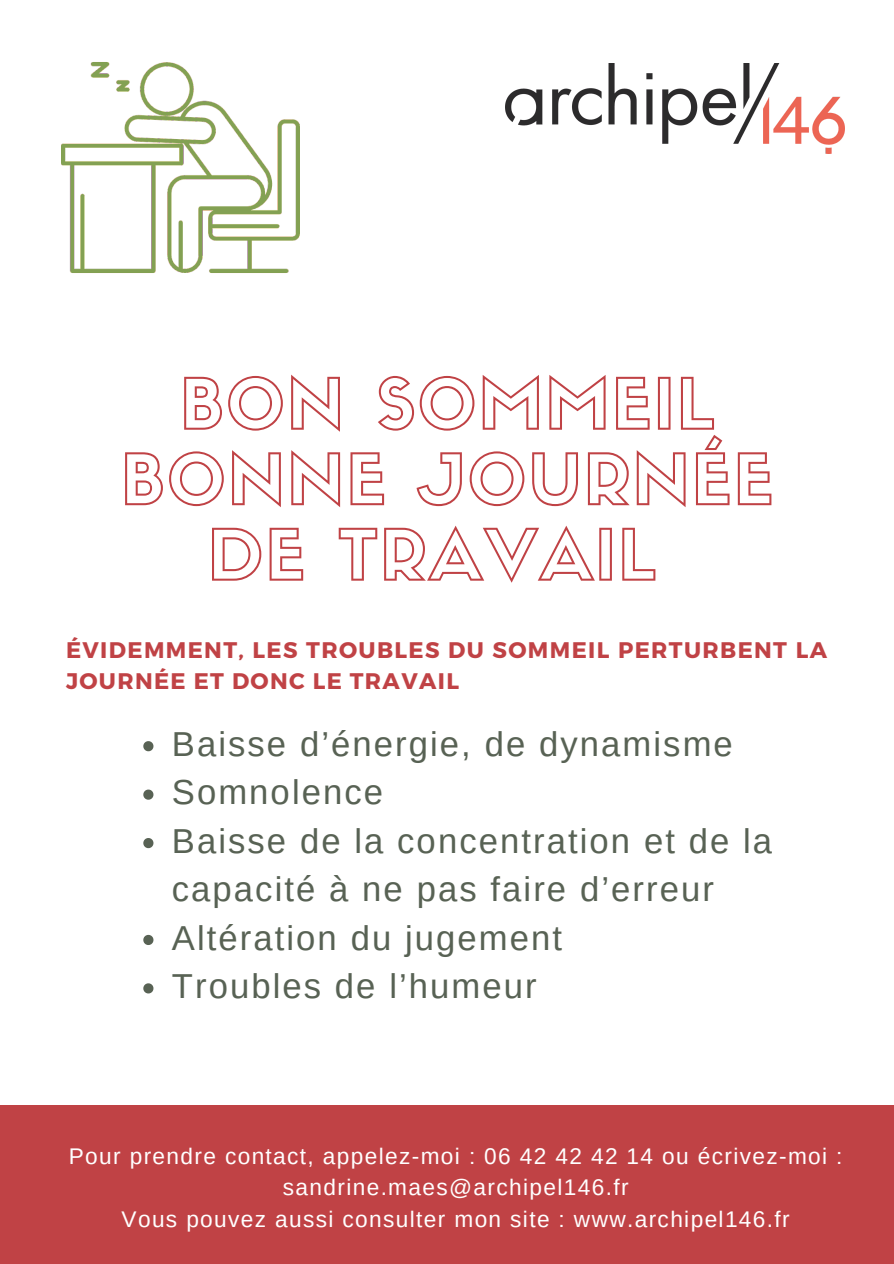
<style>
.page{position:relative;width:894px;height:1264px;background:#fff}
.page>*{position:absolute;margin:0;border:0;box-sizing:border-box;transform-origin:0 0}
.t1{font:68.25px/75.4px "Sifonn Basic Outline";letter-spacing:.03em;color:#c04245;text-align:center}
.t2{font:34.65px/48.4px "Arimo";letter-spacing:.06em;color:#586254}
.t3{font:22.65px/31.5px "Arimo";letter-spacing:.06em;color:#fff;text-align:center}
.t4{font:700 22.5px/31.5px "Montserrat";letter-spacing:.06em;color:#c04245}
</style>
<div class="page">
<svg style="left:143px;top:741px;width:10px;height:10px"></svg>
<svg style="left:143px;top:789px;width:10px;height:10px"></svg>
<svg style="left:143px;top:838px;width:10px;height:10px"></svg>
<svg style="left:143px;top:934px;width:10px;height:11px"></svg>
<svg style="left:143px;top:983px;width:10px;height:10px"></svg>
<img style="left:61px;top:62px;width:238px;height:211px">
<div style="left:0;top:1105px;width:893px;height:158px;background:#c04245"></div>
<img style="left:505px;top:63px;width:339px;height:90px">
<p class="t1" style="left:121px;top:374px;width:654px">BON SOMMEIL<br>BONNE JOURNÉE<br>DE TRAVAIL</p>
<p class="t4" style="left:66px;top:633px;width:762px">ÉVIDEMMENT, LES TROUBLES DU SOMMEIL PERTURBENT LA<br>JOURNÉE ET DONC LE TRAVAIL</p>
<p class="t2" style="left:172px;top:719px;width:562px">Baisse d’énergie, de dynamisme</p>
<p class="t2" style="left:172px;top:768px;width:213px">Somnolence</p>
<p class="t2" style="left:172px;top:816px;width:601px">Baisse de la concentration et de la capacité à ne pas faire d’erreur</p>
<p class="t2" style="left:172px;top:913px;width:392px">Altération du jugement</p>
<p class="t2" style="left:172px;top:961px;width:366px">Troubles de l’humeur</p>
<p class="t3" style="left:69px;top:1140px;width:775px">Pour prendre contact, appelez-moi : 06 42 42 42 14 ou écrivez-moi : sandrine.maes@archipel146.fr</p>
<p class="t3" style="left:121px;top:1203px;width:669px">Vous pouvez aussi consulter mon site : www.archipel146.fr</p>
</div>
